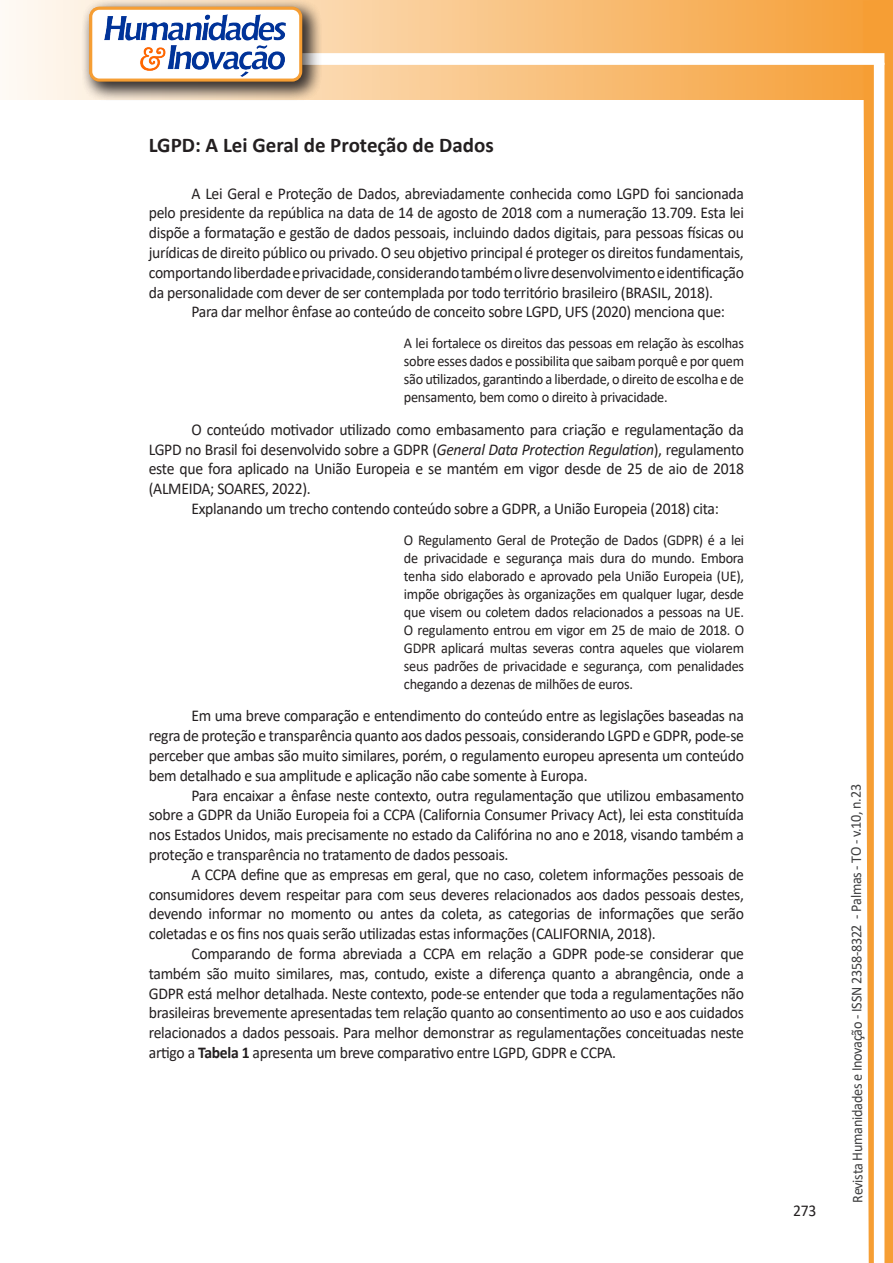
<style>
.page{position:relative;width:893px;height:1263px;background:#fff}
.page>*{position:absolute;margin:0;border:0;box-sizing:border-box;transform-origin:0 0}
.Titulo_2{font:700 21px "Calibri";color:#231f20}
.texto{font:16.5px/19.8px "Calibri";letter-spacing:-.02em;color:#231f20;text-align:justify;scale:.95 1}
.citacao{font:15px/18px "Calibri";letter-spacing:-.02em;color:#231f20;text-align:justify;scale:.95 1}
.t1{font:15px "Calibri";letter-spacing:-.025em;color:#3e3e3f;scale:.95 1}
.s1{font-style:italic}
.s2{font-weight:700}
</style>
<div class="page">
<svg style="left:5px;top:0;width:858px;height:100px;background:#f9c484"></svg>
<div style="left:302px;top:53px;width:582px;height:12px;background:#fff;border:2px solid #fff"></div>
<svg style="left:863px;top:0;width:30px;height:1263px"></svg>
<div style="left:81px;top:0;width:241px;height:102px;background:#231f20;opacity:.75"></div>
<div style="left:91px;top:8px;width:210px;height:72px;background:#fff;border-radius:9px"></div>
<img style="left:104px;top:14px;width:181px;height:62px">
<div style="left:89px;top:7px;width:213px;height:75px;border:3px solid #f69e34;border-radius:9px"></div>
<p class="Titulo_2" style="left:149px;top:130px;width:346px">LGPD: A Lei Geral de Proteção de Dados</p>
<p class="texto" style="left:149px;top:183px;width:628px;text-indent:43px">A Lei Geral e Proteção de Dados, abreviadamente conhecida como LGPD foi sancionada pelo presidente da república na data de 14 de agosto de 2018 com a numeração 13.709. Esta lei dispõe a formatação e gestão de dados pessoais, incluindo dados digitais, para pessoas físicas ou jurídicas de direito público ou privado. O seu objetivo principal é proteger os direitos fundamentais, comportando liberdade e privacidade, considerando também o livre desenvolvimento e identificação da personalidade com dever de ser contemplada por todo território brasileiro (BRASIL, 2018).</p>
<p class="texto" style="left:191px;top:302px;width:563px">Para dar melhor ênfase ao conteúdo de conceito sobre LGPD, UFS (2020) menciona que:</p>
<p class="citacao" style="left:404px;top:334px;width:359px">A lei fortalece os direitos das pessoas em relação às escolhas sobre esses dados e possibilita que saibam porquê e por quem são utilizados, garantindo a liberdade, o direito de escolha e de pensamento, bem como o direito à privacidade.</p>
<p class="texto" style="left:149px;top:419px;width:628px;text-indent:43px">O conteúdo motivador utilizado como embasamento para criação e regulamentação da LGPD no Brasil foi desenvolvido sobre a GDPR (<span class="s1">General Data Protection Regulation</span>), regulamento este que fora aplicado na União Europeia e se mantém em vigor desde de 25 de aio de 2018 (ALMEIDA; SOARES, 2022).</p>
<p class="texto" style="left:191px;top:498px;width:557px">Explanando um trecho contendo conteúdo sobre a GDPR, a União Europeia (2018) cita:</p>
<p class="citacao" style="left:404px;top:530px;width:360px">O Regulamento Geral de Proteção de Dados (GDPR) é a lei de privacidade e segurança mais dura do mundo. Embora tenha sido elaborado e aprovado pela União Europeia (UE), impõe obrigações às organizações em qualquer lugar, desde que visem ou coletem dados relacionados a pessoas na UE.<br>O regulamento entrou em vigor em 25 de maio de 2018. O GDPR aplicará multas severas contra aqueles que violarem seus padrões de privacidade e segurança, com penalidades chegando a dezenas de milhões de euros.</p>
<p class="texto" style="left:149px;top:705px;width:628px;text-indent:43px">Em uma breve comparação e entendimento do conteúdo entre as legislações baseadas na regra de proteção e transparência quanto aos dados pessoais, considerando LGPD e GDPR, pode-se perceber que ambas são muito similares, porém, o regulamento europeu apresenta um conteúdo bem detalhado e sua amplitude e aplicação não cabe somente à Europa.</p>
<p class="texto" style="left:149px;top:785px;width:628px;text-indent:43px">Para encaixar a ênfase neste contexto, outra regulamentação que utilizou embasamento sobre a GDPR da União Europeia foi a CCPA (California Consumer Privacy Act), lei esta constituída nos Estados Unidos, mais precisamente no estado da Califórina no ano e 2018, visando também a proteção e transparência no tratamento de dados pessoais.</p>
<p class="texto" style="left:149px;top:864px;width:628px;text-indent:43px">A CCPA define que as empresas em geral, que no caso, coletem informações pessoais de consumidores devem respeitar para com seus deveres relacionados aos dados pessoais destes, devendo informar no momento ou antes da coleta, as categorias de informações que serão coletadas e os fins nos quais serão utilizadas estas informações (CALIFORNIA, 2018).</p>
<p class="texto" style="left:149px;top:943px;width:628px;text-indent:43px">Comparando de forma abreviada a CCPA em relação a GDPR pode-se considerar que também são muito similares, mas, contudo, existe a diferença quanto a abrangência, onde a GDPR está melhor detalhada. Neste contexto, pode-se entender que toda a regulamentações não brasileiras brevemente apresentadas tem relação quanto ao consentimento ao uso e aos cuidados relacionados a dados pessoais. Para melhor demonstrar as regulamentações conceituadas neste artigo a <span class="s2">Tabela 1</span> apresenta um breve comparativo entre LGPD, GDPR e CCPA.</p>
<p class="texto" style="left:793px;top:1200px;width:26px">273</p>
<p class="t1" style="left:846px;top:1203px;width:442px;rotate:-90deg">Revista Humanidades e Inovação - ISSN 2358-8322 - Palmas - TO - v.10, n.23</p>
</div>
